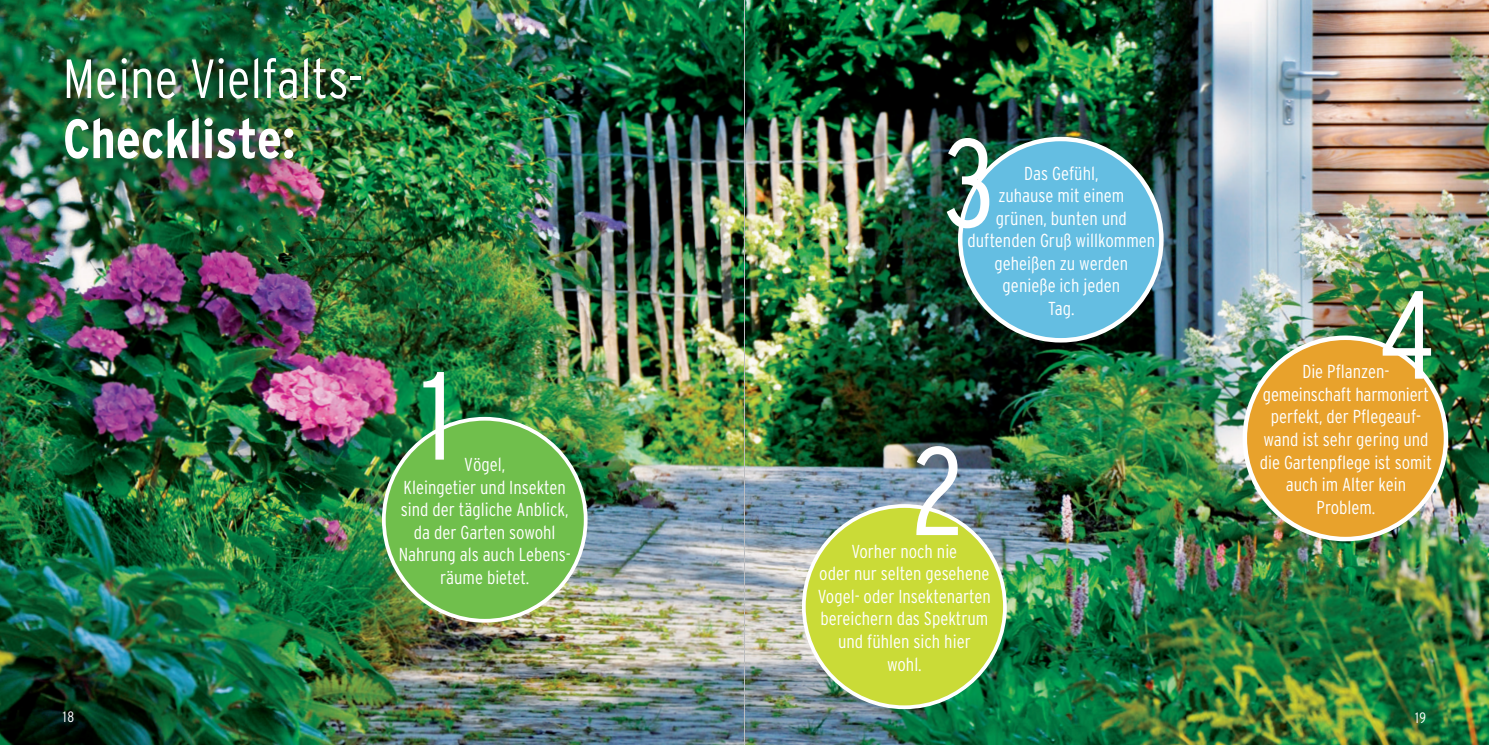
<style>
.page{position:relative;width:1489px;height:745px;background:#fff}
.page>*{position:absolute;margin:0;border:0;box-sizing:border-box;transform-origin:0 0}
.t1{font:300 condensed 125px "Interstate";color:#fff}
.t2{font:300 condensed 55px "Interstate";color:#fff}
.t3{font:700 condensed 55px "Interstate";color:#fff}
.t4{font:300 condensed 18.75px/22.5px "Interstate";color:#fff;text-align:center}
.t5{font:300 condensed 15px "Interstate";color:#fff}
</style>
<div class="page">
<img style="left:0;top:0;width:1488px;height:744px">
<img style="left:28px;top:23px;width:373px;height:182px">
<div style="left:384px;top:418px;width:201px;height:202px;background:#70bf4c;border-radius:50%"></div>
<div style="left:382px;top:416px;width:205px;height:206px;border:4px solid #fff;border-radius:50%"></div>
<div style="left:803px;top:505px;width:201px;height:201px;background:#cadb37;border-radius:50%"></div>
<div style="left:802px;top:504px;width:204px;height:204px;border:4px solid #fff;border-radius:50%"></div>
<div style="left:960px;top:139px;width:201px;height:201px;background:#64bee2;border-radius:50%"></div>
<div style="left:957px;top:137px;width:206px;height:205px;border:4px solid #fff;border-radius:50%"></div>
<div style="left:1244px;top:337px;width:201px;height:201px;background:#e8a22c;border-radius:50%"></div>
<div style="left:1242px;top:335px;width:205px;height:206px;border:4px solid #fff;border-radius:50%"></div>
<hr style="left:744px;top:0;width:1px;height:744px;background:#bcbdc0">
<h2 class="t2" style="left:63px;top:48px;width:301px">Meine Vielfalts-</h2>
<h2 class="t3" style="left:63px;top:108px;width:234px">Checkliste:</h2>
<h1 class="t1" style="left:943px;top:112px;width:54px">3</h1>
<p class="t4" style="left:967px;top:161px;width:189px">Das Gefühl,<br>zuhause mit einem<br>grünen, bunten und duftenden Gruß willkommen geheißen zu werden genieße ich jeden<br>Tag.</p>
<h1 class="t1" style="left:1379px;top:264px;width:57px">4</h1>
<h1 class="t1" style="left:422px;top:345px;width:33px">1</h1>
<p class="t4" style="left:1259px;top:360px;width:174px">Die Pflanzen&shy;gemeinschaft harmoniert perfekt, der Pflegeauf&shy;wand ist sehr gering und die Gartenpflege ist somit auch im Alter kein<br>Problem.</p>
<h1 class="t1" style="left:912px;top:420px;width:53px">2</h1>
<p class="t4" style="left:817px;top:562px;width:174px">oder nur selten gesehene<br>Vogel- oder Insektenarten bereichern das Spektrum und fühlen sich hier<br>wohl.</p>
<p class="t4" style="left:399px;top:452px;width:173px">Vögel,<br>Kleingetier und Insekten sind der tägliche Anblick, da der Garten sowohl<br>Nahrung als auch Lebens&shy;räume bietet.</p>
<p class="t4" style="left:851px;top:539px;width:107px">Vorher noch nie</p>
<p class="t5" style="left:63px;top:707px;width:13px">18</p>
<p class="t5" style="left:1414px;top:708px;width:13px">19</p>
</div>
